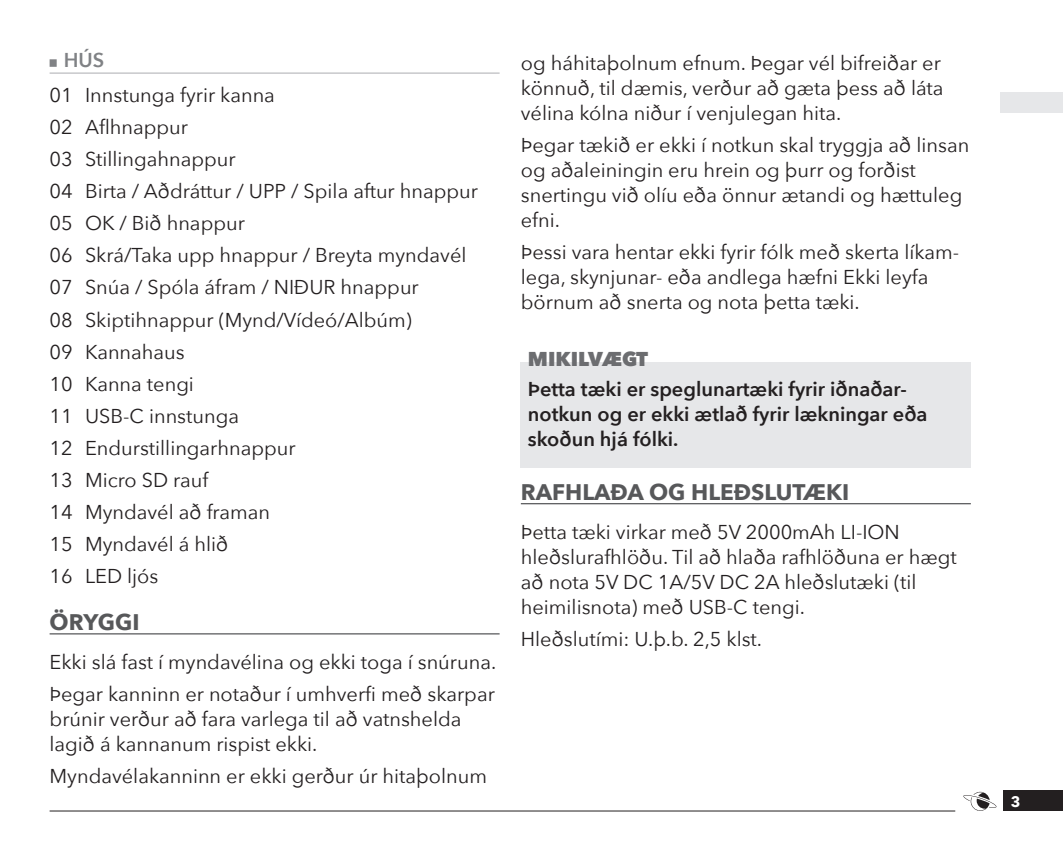
<style>
.page{position:relative;width:1063px;height:851px;background:#fff}
.page>*{position:absolute;margin:0;border:0;box-sizing:border-box;transform-origin:0 0}
.TITLE_-_NIV1{font:700 22.5px "Avenir Next";color:#57585a}
.TEKST{font:20px/25px "Avenir Next";color:#231f20}
.OVERVIEW{font:20px "Avenir Next";color:#231f20}
.TEKST_-_NOTE_IMPORTANT{font:600 20px/25px "Avenir Next";color:#231f20}
.TITLE_-_NOTE_IMPORTANT{font:800 20px "Avenir Next";color:#6c6d70}
.TITLE_-_NIV2{font:600 20px "Avenir Next";color:#808285}
.t1{font:700 15px "Avenir Next";color:#fff}
</style>
<div class="page">
<div style="left:1004px;top:790px;width:59px;height:20px;background:#231f20"></div>
<svg style="left:963px;top:791px;width:34px;height:19px"></svg>
<hr style="left:50px;top:810px;width:905px;height:1px;background:#231f20">
<div style="left:1001px;top:92px;width:62px;height:21px;background:#e6e7e9"></div>
<div style="left:50px;top:59px;width:7px;height:8px;background:#808285"></div>
<hr style="left:50px;top:72px;width:450px;height:2px;background:#bcbdc0">
<hr style="left:50px;top:633px;width:450px;height:1px;background:#57585a">
<div style="left:521px;top:362px;width:450px;height:105px;background:#e6e7e9"></div>
<hr style="left:521px;top:503px;width:450px;height:1px;background:#57585a">
<p class="TITLE_-_NIV2" style="left:64px;top:43px;width:42px">HÚS</p>
<p class="OVERVIEW" style="left:50px;top:78px;width:227px">01 Innstunga fyrir kanna</p>
<p class="OVERVIEW" style="left:50px;top:110px;width:140px">02 Aflhnappur</p>
<p class="OVERVIEW" style="left:50px;top:142px;width:188px">03 Stillingahnappur</p>
<p class="OVERVIEW" style="left:50px;top:174px;width:430px">04 Birta / Aðdráttur / UPP / Spila aftur hnappur</p>
<p class="OVERVIEW" style="left:50px;top:206px;width:197px">05 OK / Bið hnappur</p>
<p class="OVERVIEW" style="left:50px;top:238px;width:418px">06 Skrá/Taka upp hnappur / Breyta myndavél</p>
<p class="OVERVIEW" style="left:50px;top:270px;width:371px">07 Snúa / Spóla áfram / NIÐUR hnappur</p>
<p class="OVERVIEW" style="left:50px;top:302px;width:364px">08 Skiptihnappur (Mynd/Vídeó/Albúm)</p>
<p class="OVERVIEW" style="left:50px;top:335px;width:137px">09 Kannahaus</p>
<p class="OVERVIEW" style="left:50px;top:367px;width:146px">10 Kanna tengi</p>
<p class="OVERVIEW" style="left:50px;top:399px;width:191px">11 USB-C innstunga</p>
<p class="OVERVIEW" style="left:50px;top:431px;width:248px">12 Endurstillingarhnappur</p>
<p class="OVERVIEW" style="left:50px;top:463px;width:160px">13 Micro SD rauf</p>
<p class="OVERVIEW" style="left:50px;top:495px;width:222px">14 Myndavél að framan</p>
<p class="OVERVIEW" style="left:50px;top:527px;width:180px">15 Myndavél á hlið</p>
<p class="OVERVIEW" style="left:50px;top:559px;width:110px">16 LED ljós</p>
<p class="TITLE_-_NIV1" style="left:50px;top:602px;width:91px">ÖRYGGI</p>
<p class="TEKST" style="left:50px;top:648px;width:448px">Ekki slá fast í myndavélina og ekki toga í snúruna.</p>
<p class="TEKST" style="left:50px;top:680px;width:447px">Þegar kanninn er notaður í umhverfi með skarpar brúnir verður að fara varlega til að vatnshelda lagið á kannanum rispist ekki.</p>
<p class="TEKST" style="left:50px;top:762px;width:439px">Myndavélakanninn er ekki gerður úr hitaþolnum</p>
<p class="TEKST" style="left:521px;top:49px;width:424px">og háhitaþolnum efnum. Þegar vél bifreiðar er könnuð, til dæmis, verður að gæta þess að láta vélina kólna niður í venjulegan hita.</p>
<p class="TEKST" style="left:521px;top:131px;width:450px">Þegar tækið er ekki í notkun skal tryggja að linsan og aðaleiningin eru hrein og þurr og forðist snertingu við olíu eða önnur ætandi og hættuleg efni.</p>
<p class="TEKST" style="left:521px;top:238px;width:440px">Þessi vara hentar ekki fyrir fólk með skerta líkam&shy;lega, skynjunar- eða andlega hæfni Ekki leyfa börnum að snerta og nota þetta tæki.</p>
<p class="TITLE_-_NOTE_IMPORTANT" style="left:528px;top:346px;width:122px">MIKILVÆGT</p>
<p class="TEKST_-_NOTE_IMPORTANT" style="left:528px;top:376px;width:401px">Þetta tæki er speglunartæki fyrir iðnaðar&shy;notkun og er ekki ætlað fyrir lækningar eða skoðun hjá fólki.</p>
<p class="TITLE_-_NIV1" style="left:521px;top:472px;width:330px">RAFHLAÐA OG HLEÐSLUTÆKI</p>
<p class="TEKST" style="left:521px;top:518px;width:437px">Þetta tæki virkar með 5V 2000mAh LI-ION hleðslurafhlöðu. Til að hlaða rafhlöðuna er hægt að nota 5V DC 1A/5V DC 2A hleðslutæki (til heimilisnota) með USB-C tengi.</p>
<p class="TEKST" style="left:521px;top:625px;width:243px">Hleðslutími: U.þ.b. 2,5 klst.</p>
<p class="t1" style="left:1011px;top:788px;width:11px">3</p>
</div>
